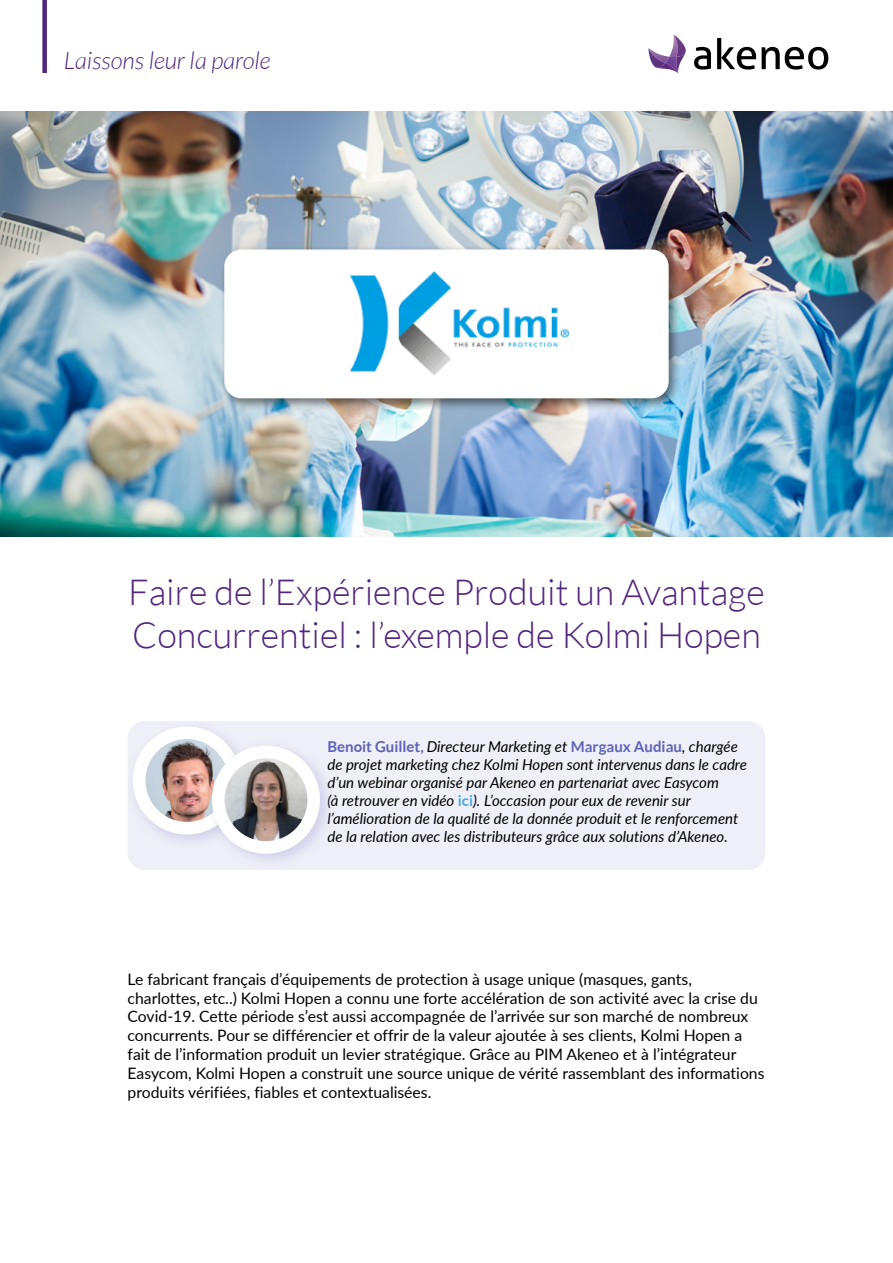
<style>
.page{position:relative;width:893px;height:1263px;background:#fff}
.page>*{position:absolute;margin:0;border:0;box-sizing:border-box;transform-origin:0 0}
.t1{font:300 36px/43.2px "Lato";color:#52267d}
.t2{font:italic 300 24px "Lato";color:#52267d}
.t3{font:15.75px/18.9px "Lato";color:#000}
.t4{font:italic 15px/18px "Lato";color:#000}
.s1{font-weight:700;font-style:normal;color:#5e63b6}
.s2{font-weight:700;font-style:normal;color:#4ca8e0}
</style>
<div class="page">
<div style="left:42px;top:0;width:5px;height:73px;background:#52267d"></div>
<svg style="left:694px;top:47px;width:17px;height:23px"></svg>
<svg style="left:717px;top:38px;width:39px;height:32px"></svg>
<svg style="left:762px;top:47px;width:66px;height:23px"></svg>
<svg style="left:658px;top:34px;width:26px;height:39px"></svg>
<img style="left:648px;top:48px;width:17px;height:20px">
<img style="left:674px;top:34px;width:12px;height:23px">
<div style="left:128px;top:721px;width:637px;height:149px;background:#efeff8;border-radius:17px"></div>
<img style="left:0;top:111px;width:893px;height:425px">
<div style="left:220px;top:245px;width:461px;height:166px;background:#000;opacity:.5"></div>
<div style="left:224px;top:249px;width:445px;height:149px;background:#fff;border-radius:17px"></div>
<div style="left:126px;top:719px;width:131px;height:131px;background:#b0b0db;opacity:.5"></div>
<div style="left:133px;top:726px;width:108px;height:108px;background:#fff;border-radius:50%"></div>
<img style="left:145px;top:739px;width:83px;height:83px;border-radius:41px">
<img style="left:350px;top:271px;width:220px;height:104px">
<div style="left:205px;top:738px;width:131px;height:132px;background:#b0b0db;opacity:.5"></div>
<div style="left:212px;top:746px;width:108px;height:108px;background:#fff;border-radius:50%"></div>
<img style="left:225px;top:758px;width:82px;height:83px;border-radius:41px">
<h2 class="t2" style="left:64px;top:47px;width:208px">Laissons leur la parole</h2>
<h1 class="t1" style="left:128px;top:571px;width:638px">Faire de l’Expérience Produit un Avantage<br>Concurrentiel : l’exemple de Kolmi Hopen</h1>
<p class="t4" style="left:327px;top:737px;width:421px"><span class="s1">Benoit Guillet,</span> Directeur Marketing et <span class="s1">Margaux Audiau</span>, chargée de projet marketing chez Kolmi Hopen sont intervenus dans le cadre d’un webinar organisé par Akeneo en partenariat avec Easycom<br>(à retrouver en vidéo <span class="s2">ici</span>). L’occasion pour eux de revenir sur l’amélioration de la qualité de la donnée produit et le renforcement de la relation avec les distributeurs grâce aux solutions d’Akeneo.</p>
<p class="t3" style="left:128px;top:969px;width:638px">Le fabricant français d’équipements de protection à usage unique (masques, gants, charlottes, etc..) Kolmi Hopen a connu une forte accélération de son activité avec la crise du Covid-19. Cette période s’est aussi accompagnée de l’arrivée sur son marché de nombreux concurrents. Pour se différencier et offrir de la valeur ajoutée à ses clients, Kolmi Hopen a fait de l’information produit un levier stratégique. Grâce au PIM Akeneo et à l’intégrateur Easycom, Kolmi Hopen a construit une source unique de vérité rassemblant des informations produits vérifiées, fiables et contextualisées.</p>
</div>
